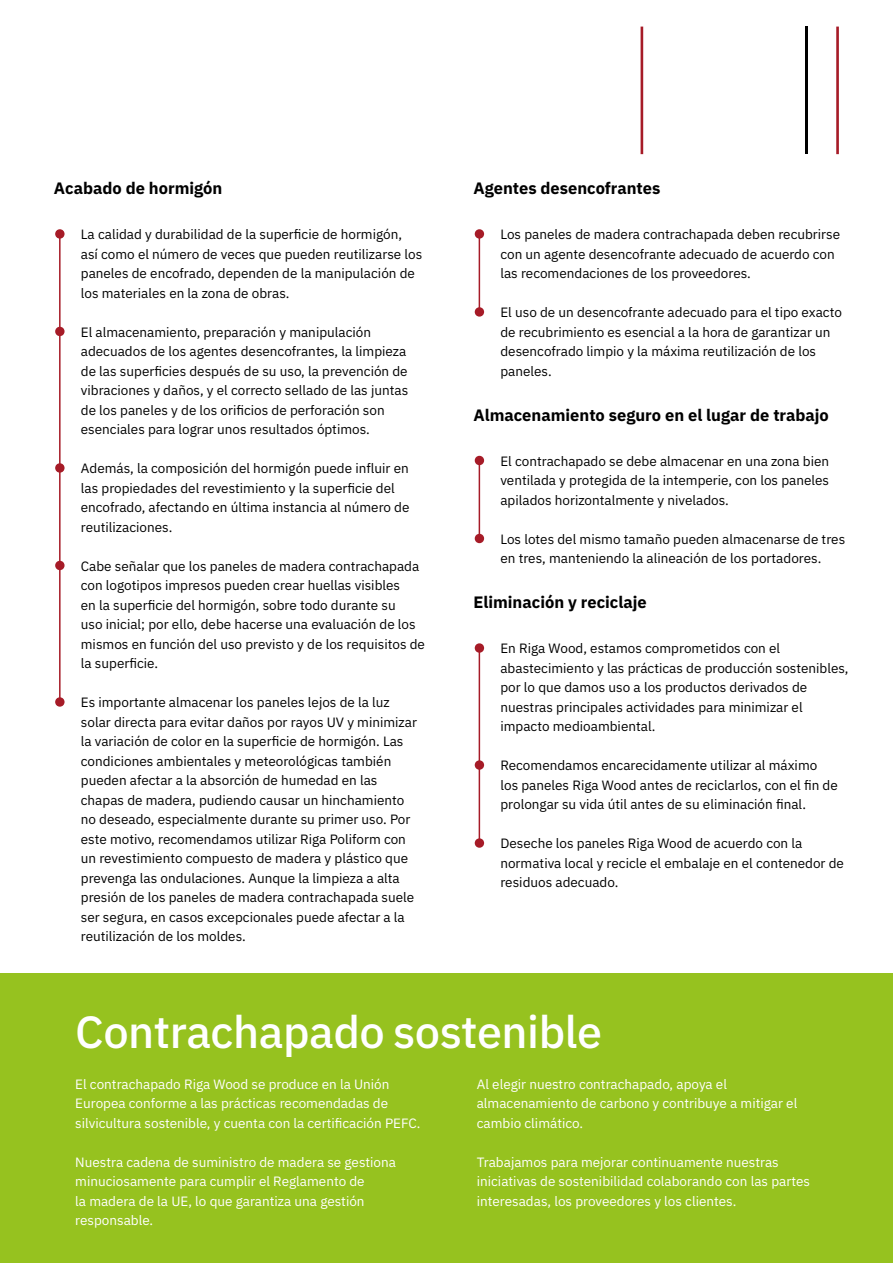
<style>
.page{position:relative;width:893px;height:1263px;background:#fff}
.page>*{position:absolute;margin:0;border:0;box-sizing:border-box;transform-origin:0 0}
.t1{font:500 60px "Futura New";color:#a61b27}
.t2{font:500 45px "IBM Plex Sans";letter-spacing:-.01em;color:#fff}
.t3{font:700 16.5px "IBM Plex Sans";color:#000}
.t4{font:13.5px/19.5px "IBM Plex Sans";color:#000}
.t5{font:13.5px/19.5px "IBM Plex Sans";color:#fff}
</style>
<div class="page">
<div style="left:0;top:974px;width:893px;height:289px;background:#96c21f"></div>
<hr style="left:805px;top:27px;width:3px;height:127px;background:#000">
<hr style="left:641px;top:27px;width:2px;height:127px;background:#a61b27">
<hr style="left:836px;top:27px;width:3px;height:127px;background:#a61b27">
<hr style="left:59px;top:233px;width:2px;height:470px;background:#a61b27">
<hr style="left:479px;top:233px;width:1px;height:79px;background:#a61b27">
<hr style="left:479px;top:460px;width:1px;height:78px;background:#a61b27">
<hr style="left:479px;top:647px;width:1px;height:194px;background:#a61b27">
<p class="t3" style="left:54px;top:175px;width:170px">Acabado de hormigón</p>
<h1 class="t1" style="left:54px;top:198px;width:13px">·</h1>
<p class="t4" style="left:81px;top:224px;width:343px">La calidad y durabilidad de la superficie de hormigón, así como el número de veces que pueden reutilizarse los paneles de encofrado, dependen de la manipulación de los materiales en la zona de obras.</p>
<h1 class="t1" style="left:54px;top:296px;width:13px">·</h1>
<p class="t4" style="left:81px;top:321px;width:329px">El almacenamiento, preparación y manipulación adecuados de los agentes desencofrantes, la limpieza de las superficies después de su uso, la prevención de vibraciones y daños, y el correcto sellado de las juntas de los paneles y de los orificios de perforación son esenciales para lograr unos resultados óptimos.</p>
<h1 class="t1" style="left:54px;top:432px;width:13px">·</h1>
<p class="t4" style="left:81px;top:458px;width:330px">Además, la composición del hormigón puede influir en las propiedades del revestimiento y la superficie del encofrado, afectando en última instancia al número de reutilizaciones.</p>
<h1 class="t1" style="left:54px;top:530px;width:13px">·</h1>
<p class="t4" style="left:81px;top:555px;width:346px">Cabe señalar que los paneles de madera contrachapada con logotipos impresos pueden crear huellas visibles<br>en la superficie del hormigón, sobre todo durante su<br>uso inicial; por ello, debe hacerse una evaluación de los mismos en función del uso previsto y de los requisitos de la superficie.</p>
<h1 class="t1" style="left:54px;top:666px;width:13px">·</h1>
<p class="t4" style="left:81px;top:692px;width:338px">Es importante almacenar los paneles lejos de la luz solar directa para evitar daños por rayos UV y minimizar la variación de color en la superficie de hormigón. Las condiciones ambientales y meteorológicas también pueden afectar a la absorción de humedad en las chapas de madera, pudiendo causar un hinchamiento no deseado, especialmente durante su primer uso. Por este motivo, recomendamos utilizar Riga Poliform con un revestimiento compuesto de madera y plástico que prevenga las ondulaciones. Aunque la limpieza a alta presión de los paneles de madera contrachapada suele ser segura, en casos excepcionales puede afectar a la reutilización de los moldes.</p>
<p class="t3" style="left:473px;top:175px;width:188px">Agentes desencofrantes</p>
<h1 class="t1" style="left:473px;top:198px;width:13px">·</h1>
<p class="t4" style="left:500px;top:224px;width:341px">Los paneles de madera contrachapada deben recubrirse con un agente desencofrante adecuado de acuerdo con las recomendaciones de los proveedores.</p>
<h1 class="t1" style="left:473px;top:276px;width:13px">·</h1>
<p class="t4" style="left:500px;top:302px;width:343px">El uso de un desencofrante adecuado para el tipo exacto de recubrimiento es esencial a la hora de garantizar un desencofrado limpio y la máxima reutilización de los paneles.</p>
<p class="t3" style="left:473px;top:402px;width:357px">Almacenamiento seguro en el lugar de trabajo</p>
<h1 class="t1" style="left:473px;top:425px;width:13px">·</h1>
<p class="t4" style="left:500px;top:450px;width:330px;text-align:justify">El contrachapado se debe almacenar en una zona bien ventilada y protegida de la intemperie, con los paneles apilados horizontalmente y nivelados.</p>
<h1 class="t1" style="left:473px;top:503px;width:13px">·</h1>
<p class="t4" style="left:500px;top:528px;width:346px">Los lotes del mismo tamaño pueden almacenarse de tres en tres, manteniendo la alineación de los portadores.</p>
<p class="t3" style="left:473px;top:589px;width:175px">Eliminación y reciclaje</p>
<h1 class="t1" style="left:473px;top:612px;width:13px">·</h1>
<p class="t4" style="left:500px;top:638px;width:350px">En Riga Wood, estamos comprometidos con el abastecimiento y las prácticas de producción sostenibles, por lo que damos uso a los productos derivados de nuestras principales actividades para minimizar el impacto medioambiental.</p>
<h1 class="t1" style="left:473px;top:729px;width:13px">·</h1>
<p class="t4" style="left:500px;top:755px;width:339px">Recomendamos encarecidamente utilizar al máximo los paneles Riga Wood antes de reciclarlos, con el fin de prolongar su vida útil antes de su eliminación final.</p>
<h1 class="t1" style="left:473px;top:807px;width:13px">·</h1>
<p class="t4" style="left:500px;top:833px;width:345px">Deseche los paneles Riga Wood de acuerdo con la normativa local y recicle el embalaje en el contenedor de residuos adecuado.</p>
<h2 class="t2" style="left:75px;top:997px;width:528px">Contrachapado sostenible</h2>
<p class="t5" style="left:75px;top:1073px;width:347px">El contrachapado Riga Wood se produce en la Unión<br>Europea conforme a las prácticas recomendadas de silvicultura sostenible, y cuenta con la certificación PEFC.</p>
<p class="t5" style="left:75px;top:1151px;width:322px">Nuestra cadena de suministro de madera se gestiona minuciosamente para cumplir el Reglamento de<br>la madera de la UE, lo que garantiza una gestión responsable.</p>
<p class="t5" style="left:477px;top:1073px;width:322px">Al elegir nuestro contrachapado, apoya el almacenamiento de carbono y contribuye a mitigar el cambio climático.</p>
<p class="t5" style="left:477px;top:1151px;width:335px">Trabajamos para mejorar continuamente nuestras iniciativas de sostenibilidad colaborando con las partes interesadas, los proveedores y los clientes.</p>
</div>
